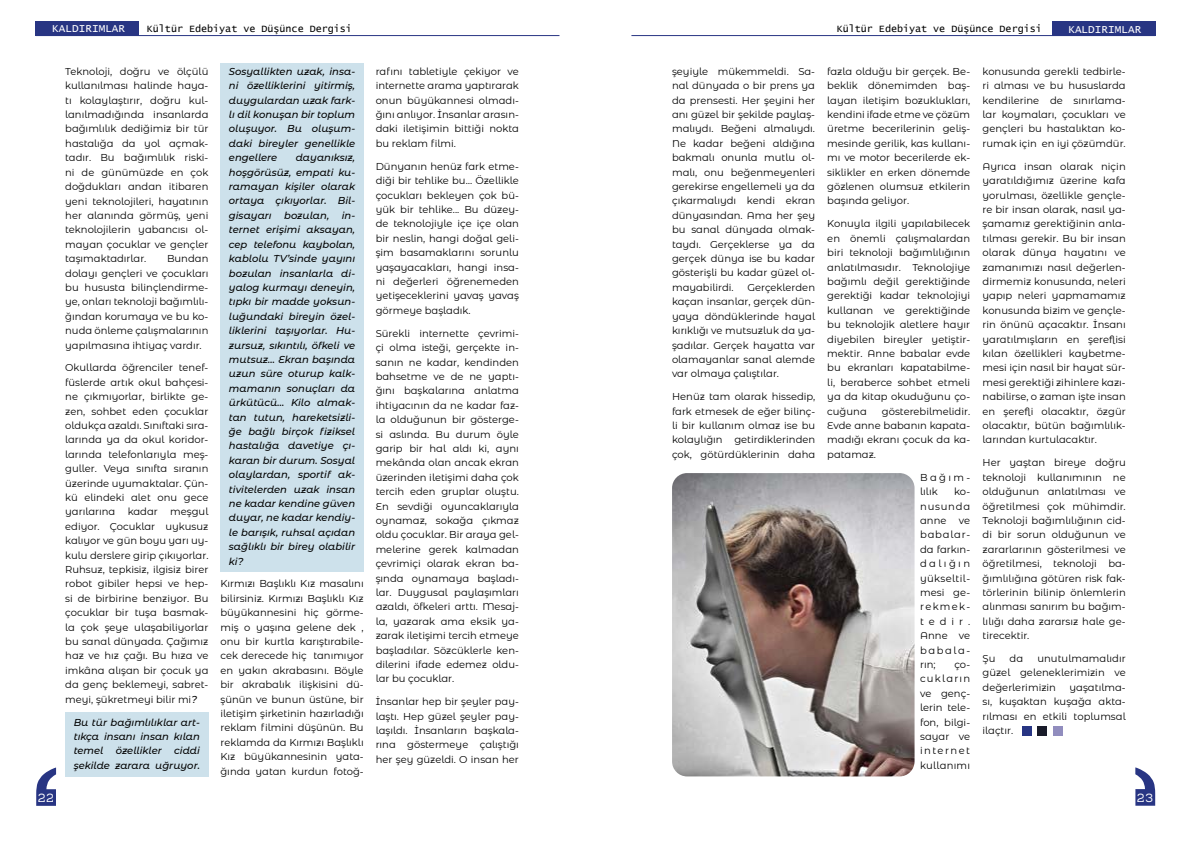
<style>
.page{position:relative;width:1191px;height:842px;background:#fff}
.page>*{position:absolute;margin:0;border:0;box-sizing:border-box;transform-origin:0 0}
.t1{font:12px "Polaris";color:#fff}
.t2{font:11px "Lucida Console";color:#fff}
.t3{font:10px/14.4px "Montserrat Alternates";color:#000;text-align:justify}
.t4{font:italic 500 10px/14.4px "Montserrat Alternates";color:#000;text-align:justify}
.t5{font:10px "Lucida Console";color:#000}
.t6{font:10px/14.4px "Montserrat Alternates";letter-spacing:.12em;color:#000}
.s1{font-weight:500;font-style:italic}
</style>
<div class="page">
<hr style="left:631px;top:35px;width:524px;height:1px;background:#283583">
<div style="left:1052px;top:22px;width:103px;height:14px;background:#283583"></div>
<hr style="left:36px;top:35px;width:523px;height:1px;background:#283583">
<div style="left:36px;top:22px;width:103px;height:14px;background:#283583"></div>
<svg style="left:1135px;top:767px;width:20px;height:39px"></svg>
<div style="left:65px;top:711px;width:143px;height:65px;background:#cde1eb"></div>
<svg style="left:36px;top:767px;width:20px;height:39px"></svg>
<div style="left:220px;top:64px;width:144px;height:508px;background:#cde1eb"></div>
<div style="left:1022px;top:726px;width:9px;height:9px;background:#283583"></div>
<div style="left:1037px;top:726px;width:9px;height:9px;background:#191b2a"></div>
<div style="left:1053px;top:726px;width:9px;height:9px;background:#918dbe"></div>
<img style="left:672px;top:473px;width:242px;height:303px">
<p class="t2" style="left:52px;top:23px;width:74px">KALDIRIMLAR</p>
<p class="t5" style="left:147px;top:25px;width:207px">Kültür Edebiyat ve Düşünce Dergisi</p>
<p class="t5" style="left:836px;top:25px;width:207px">Kültür Edebiyat ve Düşünce Dergisi</p>
<p class="t2" style="left:1068px;top:24px;width:74px">KALDIRIMLAR</p>
<p class="t3" style="left:65px;top:64px;width:145px">Teknoloji, doğru ve ölçülü kullanılması halinde haya&shy;tı kolaylaştırır, doğru kul&shy;lanılmadığında insanlarda bağımlılık dediğimiz bir tür hastalığa da yol açmak&shy;tadır. Bu bağımlılık riski&shy;ni de günümüzde en çok doğdukları andan itibaren yeni teknolojileri, hayatının her alanında görmüş, yeni teknolojilerin yabancısı ol&shy;mayan çocuklar ve gençler taşımaktadırlar.</p>
<p class="t3" style="left:65px;top:251px;width:145px;text-indent:102px">Bundan dolayı gençleri ve çocukları bu hususta bilinçlendirme&shy;ye, onları teknoloji bağımlılı&shy;ğından korumaya ve bu ko&shy;nuda önleme çalışmalarının yapılmasına ihtiyaç vardır.</p>
<p class="t3" style="left:65px;top:360px;width:145px">Okullarda öğrenciler tenef&shy;füslerde artık okul bahçesi&shy;ne çıkmıyorlar, birlikte ge&shy;zen, sohbet eden çocuklar oldukça azaldı. Sınıftaki sıra&shy;larında ya da okul koridor&shy;larında telefonlarıyla meş&shy;guller. Veya sınıfta sıranın üzerinde uyumaktalar. Çün&shy;kü elindeki alet onu gece yarılarına kadar meşgul ediyor. Çocuklar uykusuz kalıyor ve gün boyu yarı uy&shy;kulu derslere girip çıkıyorlar.<br>Ruhsuz, tepkisiz, ilgisiz birer robot gibiler hepsi ve hep&shy;si de birbirine benziyor. Bu çocuklar bir tuşa basmak&shy;la çok şeye ulaşabiliyorlar bu sanal dünyada. Çağımız haz ve hız çağı. Bu hıza ve imkâna alışan bir çocuk ya da genç beklemeyi, sabret&shy;meyi, şükretmeyi bilir mi<span class="s1">?</span></p>
<p class="t4" style="left:74px;top:714px;width:128px">Bu tür bağımlılıklar art&shy;tıkça insanı insan kılan temel özellikler ciddi şekilde zarara uğruyor.</p>
<p class="t4" style="left:229px;top:64px;width:128px">Sosyallikten uzak, insa&shy;ni özelliklerini yitirmiş, duygulardan uzak fark&shy;lı dil konuşan bir toplum oluşuyor. Bu oluşum&shy;daki bireyler genellikle engellere</p>
<p class="t4" style="left:229px;top:150px;width:128px;text-indent:67px">dayanıksız, hoşgörüsüz, empati ku&shy;ramayan kişiler olarak ortaya çıkıyorlar. Bil&shy;gisayarı bozulan, in&shy;ternet erişimi aksayan, cep telefonu kaybolan, kablolu TV’sinde yayını bozulan insanlarla di&shy;yalog kurmayı deneyin, tıpkı bir madde yoksun&shy;luğundaki bireyin özel&shy;liklerini taşıyorlar. Hu&shy;zursuz, sıkıntılı, öfkeli ve mutsuz… Ekran başında uzun süre oturup kalk&shy;mamanın sonuçları da ürkütücü… Kilo almak&shy;tan tutun, hareketsizli&shy;ğe bağlı birçok fiziksel hastalığa davetiye çı&shy;karan bir durum. Sosyal olaylardan, sportif ak&shy;tivitelerden uzak insan ne kadar kendine güven duyar, ne kadar kendiy&shy;le barışık, ruhsal açıdan sağlıklı bir birey olabilir ki?</p>
<p class="t3" style="left:220px;top:576px;width:145px">Kırmızı Başlıklı Kız masalını bilirsiniz. Kırmızı Başlıklı Kız büyükannesini hiç görme&shy;miş o yaşına gelene dek , onu bir kurtla karıştırabile&shy;cek derecede hiç tanımıyor en yakın akrabasını. Böyle bir akrabalık ilişkisini dü&shy;şünün ve bunun üstüne, bir iletişim şirketinin hazırladığı reklam filmini düşünün. Bu reklamda da Kırmızı Başlıklı Kız büyükannesinin yata&shy;ğında yatan kurdun fotoğ-</p>
<p class="t3" style="left:376px;top:64px;width:145px">rafını tabletiyle çekiyor ve internette arama yaptırarak onun büyükannesi olmadı&shy;ğını anlıyor. İnsanlar arasın&shy;daki iletişimin bittiği nokta bu reklam filmi.</p>
<p class="t3" style="left:376px;top:159px;width:145px">Dünyanın henüz fark etme&shy;diği bir tehlike bu… Özellikle çocukları bekleyen çok bü&shy;yük bir tehlike... Bu düzey&shy;de teknolojiyle içe içe olan bir neslin, hangi doğal geli&shy;şim basamaklarını sorunlu yaşayacakları, hangi insa&shy;ni değerleri öğrenemeden yetişeceklerini yavaş yavaş görmeye başladık.</p>
<p class="t3" style="left:376px;top:326px;width:145px">Sürekli internette çevrimi&shy;çi olma isteği, gerçekte in&shy;sanın ne kadar, kendinden bahsetme ve de ne yaptı&shy;ğını başkalarına anlatma ihtiyacının da ne kadar faz&shy;la olduğunun bir gösterge&shy;si aslında. Bu durum öyle garip bir hal aldı ki, aynı mekânda olan ancak ekran üzerinden iletişimi daha çok tercih eden gruplar oluştu.<br>En sevdiği oyuncaklarıyla oynamaz, sokağa çıkmaz oldu çocuklar. Bir araya gel&shy;melerine gerek kalmadan çevrimiçi olarak ekran ba&shy;şında oynamaya başladı&shy;lar. Duygusal paylaşımları azaldı, öfkeleri arttı. Mesaj&shy;la, yazarak ama eksik ya&shy;zarak iletişimi tercih etmeye başladılar. Sözcüklerle ken&shy;dilerini ifade edemez oldu&shy;lar bu çocuklar.</p>
<p class="t3" style="left:376px;top:694px;width:145px">İnsanlar hep bir şeyler pay&shy;laştı. Hep güzel şeyler pay&shy;laşıldı. İnsanların başkala&shy;rına göstermeye çalıştığı her şey güzeldi. O insan her</p>
<p class="t3" style="left:672px;top:64px;width:145px">şeyiyle mükemmeldi. Sa&shy;nal dünyada o bir prens ya da prensesti. Her şeyini her anı güzel bir şekilde paylaş&shy;malıydı. Beğeni almalıydı.<br>Ne kadar beğeni aldığına bakmalı onunla mutlu ol&shy;malı, onu beğenmeyenleri gerekirse engellemeli ya da çıkarmalıydı kendi ekran dünyasından. Ama her şey bu sanal dünyada olmak&shy;taydı. Gerçeklerse ya da gerçek dünya ise bu kadar gösterişli bu kadar güzel ol&shy;mayabilirdi.</p>
<p class="t3" style="left:672px;top:280px;width:144px;text-indent:75px">Gerçeklerden kaçan insanlar, gerçek dün&shy;yaya döndüklerinde hayal kırıklığı ve mutsuzluk da ya&shy;şadılar. Gerçek hayatta var olamayanlar sanal alemde var olmaya çalıştılar.</p>
<p class="t3" style="left:672px;top:389px;width:145px">Henüz tam olarak hissedip, fark etmesek de eğer bilinç&shy;li bir kullanım olmaz ise bu kolaylığın getirdiklerinden çok, götürdüklerinin daha</p>
<p class="t3" style="left:827px;top:64px;width:144px">fazla olduğu bir gerçek. Be&shy;beklik dönemimden baş&shy;layan iletişim bozuklukları, kendini ifade etme ve çözüm üretme becerilerinin geliş&shy;mesinde gerilik, kas kullanı&shy;mı ve motor becerilerde ek&shy;siklikler en erken dönemde gözlenen olumsuz etkilerin başında geliyor.</p>
<p class="t3" style="left:827px;top:216px;width:144px">Konuyla ilgili yapılabilecek en önemli çalışmalardan biri teknoloji bağımlılığının anlatılmasıdır. Teknolojiye bağımlı değil gerektiğinde gerektiği kadar teknolojiyi kullanan ve gerektiğinde bu teknolojik aletlere hayır diyebilen bireyler yetiştir&shy;mektir. Anne babalar evde bu ekranları kapatabilme&shy;li, beraberce sohbet etmeli ya da kitap okuduğunu ço&shy;cuğuna</p>
<p class="t3" style="left:827px;top:403px;width:144px;text-indent:55px">gösterebilmelidir.<br>Evde anne babanın kapata&shy;madığı ekranı çocuk da ka&shy;patamaz.</p>
<p class="t6" style="left:920px;top:470px;width:51px">Bağım&shy;lılık</p>
<p class="t3" style="left:920px;top:484px;width:52px;text-indent:34px">ko&shy;nusunda anne ve babalar&shy;da farkın&shy;dalığın yükseltil&shy;mesi ge&shy;rekmek&shy;tedir.<br>Anne ve babala&shy;rın;</p>
<p class="t3" style="left:920px;top:657px;width:52px;text-indent:34px">ço&shy;cukların ve genç&shy;lerin tele&shy;fon, bilgi&shy;sayar ve internet kullanımı</p>
<p class="t3" style="left:982px;top:64px;width:145px">konusunda gerekli tedbirle&shy;ri alması ve bu hususlarda kendilerine de sınırlama&shy;lar koymaları, çocukları ve gençleri bu hastalıktan ko&shy;rumak için en iyi çözümdür.</p>
<p class="t3" style="left:982px;top:159px;width:145px">Ayrıca insan olarak niçin yaratıldığımız üzerine kafa yorulması, özellikle gençle&shy;re bir insan olarak, nasıl ya&shy;şamamız gerektiğinin anla&shy;tılması gerekir. Bu bir insan olarak dünya hayatını ve zamanımızı nasıl değerlen&shy;dirmemiz konusunda, neleri yapıp neleri yapmamamız konusunda bizim ve gençle&shy;rin önünü açacaktır. İnsanı yaratılmışların en şereflisi kılan özellikleri kaybetme&shy;mesi için nasıl bir hayat sür&shy;mesi gerektiği zihinlere kazı&shy;nabilirse, o zaman işte insan en şerefli olacaktır, özgür olacaktır, bütün bağımlılık&shy;larından kurtulacaktır.</p>
<p class="t3" style="left:982px;top:455px;width:145px">Her yaştan bireye doğru teknoloji kullanımının ne olduğunun anlatılması ve öğretilmesi çok mühimdir.<br>Teknoloji bağımlılığının cid&shy;di bir sorun olduğunun ve zararlarının gösterilmesi ve öğretilmesi, teknoloji ba&shy;ğımlılığına götüren risk fak&shy;törlerinin bilinip önlemlerin alınması sanırım bu bağım&shy;lılığı daha zararsız hale ge&shy;tirecektir.</p>
<p class="t3" style="left:982px;top:651px;width:14px">Şu</p>
<p class="t3" style="left:1009px;top:651px;width:15px">da</p>
<p class="t3" style="left:982px;top:651px;width:145px;text-indent:55px">unutulmamalıdır güzel geleneklerimizin ve değerlerimizin</p>
<p class="t3" style="left:982px;top:680px;width:145px;text-indent:87px">yaşatılma&shy;sı, kuşaktan kuşağa akta&shy;rılması en etkili toplumsal ilaçtır.</p>
<p class="t1" style="left:37px;top:790px;width:19px">22</p>
<p class="t1" style="left:1136px;top:790px;width:18px">23</p>
</div>
